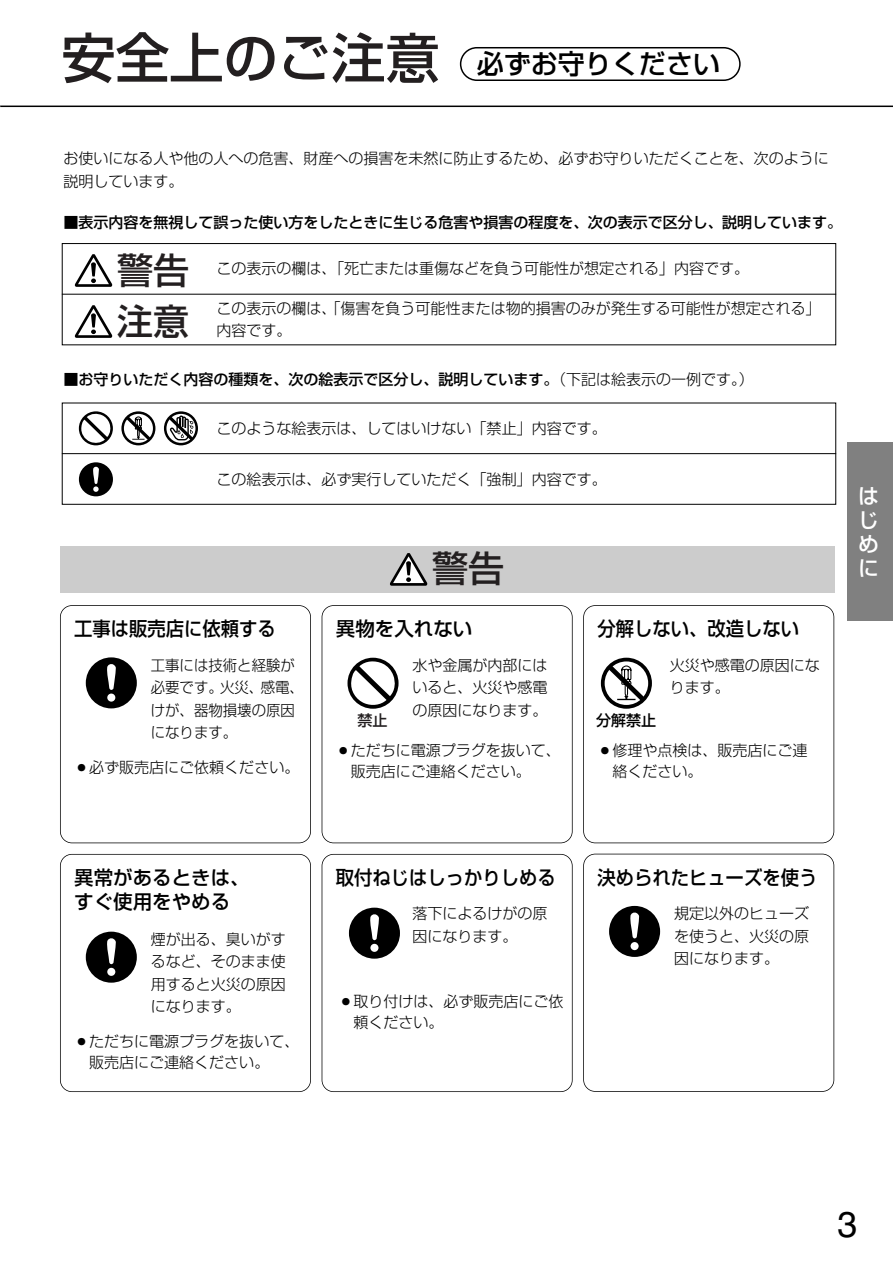
<style>
.page{position:relative;width:893px;height:1263px;background:#fff}
.page>*{position:absolute;margin:0;border:0;box-sizing:border-box;transform-origin:0 0}
.t1{font:500 54px "Shin Go";color:#231f20}
.t2{font:500 36px/51px "Shin Go";color:#231f20}
.t3{font:36px "Helvetica";color:#000}
.t4{font:500 27px "Shin Go";color:#000}
.t5{font:500 21px/24px "Shin Go";color:#fff;text-align:justify}
.t6{font:500 19.5px "Shin Go";color:#000;scale:.94 1}
.t7{font:500 19.5px/24px "Shin Go";color:#000}
.t8{font:300 15px/22.5px "Shin Go";color:#000}
.t9{font:500 15px "Shin Go";color:#000}
.t10{font:300 15px/22.5px "Shin Go";color:#000;scale:.96 1}
.t11{font:500 15px "Shin Go";color:#231f20}
.s1{font-weight:300}
</style>
<div class="page">
<div style="left:60px;top:546px;width:774px;height:46px;background:#ccc"></div>
<svg style="left:390px;top:553px;width:37px;height:33px"></svg>
<div style="left:60px;top:605px;width:251px;height:238px;border:2px solid #000;border-radius:12px"></div>
<div style="left:86px;top:657px;width:51px;height:51px;background:#000;border-radius:50%"></div>
<div style="left:107px;top:694px;width:8px;height:8px;background:#fff;border-radius:50%"></div>
<svg style="left:107px;top:664px;width:9px;height:26px"></svg>
<div style="left:321px;top:605px;width:251px;height:238px;border:2px solid #000;border-radius:12px"></div>
<svg style="left:347px;top:658px;width:51px;height:51px"></svg>
<svg style="left:350px;top:660px;width:46px;height:46px"></svg>
<div style="left:583px;top:605px;width:251px;height:238px;border:2px solid #000;border-radius:12px"></div>
<svg style="left:601px;top:658px;width:51px;height:51px"></svg>
<div style="left:60px;top:854px;width:251px;height:238px;border:2px solid #000;border-radius:12px"></div>
<div style="left:321px;top:854px;width:251px;height:238px;border:2px solid #000;border-radius:12px"></div>
<div style="left:86px;top:932px;width:51px;height:51px;background:#000;border-radius:50%"></div>
<div style="left:107px;top:968px;width:8px;height:8px;background:#fff;border-radius:50%"></div>
<svg style="left:107px;top:938px;width:9px;height:26px"></svg>
<div style="left:349px;top:908px;width:51px;height:51px;background:#000;border-radius:50%"></div>
<div style="left:370px;top:944px;width:8px;height:8px;background:#fff;border-radius:50%"></div>
<svg style="left:370px;top:914px;width:9px;height:26px"></svg>
<svg style="left:460px;top:47px;width:280px;height:34px"></svg>
<div style="left:62px;top:243px;width:774px;height:102px;border:1px solid #000"></div>
<svg style="left:75px;top:254px;width:38px;height:33px"></svg>
<svg style="left:75px;top:305px;width:38px;height:33px"></svg>
<hr style="left:62px;top:294px;width:774px;height:1px;background:#000">
<div style="left:62px;top:403px;width:774px;height:102px;border:1px solid #000"></div>
<svg style="left:79px;top:411px;width:34px;height:34px"></svg>
<svg style="left:81px;top:413px;width:30px;height:31px"></svg>
<div style="left:79px;top:462px;width:34px;height:34px;background:#000;border-radius:50%"></div>
<svg style="left:93px;top:466px;width:6px;height:26px"></svg>
<svg style="left:121px;top:411px;width:34px;height:34px"></svg>
<svg style="left:164px;top:411px;width:34px;height:34px"></svg>
<hr style="left:62px;top:453px;width:774px;height:1px;background:#000">
<hr style="left:0;top:106px;width:892px;height:1px;background:#000">
<div style="left:847px;top:443px;width:45px;height:178px;background:#808080"></div>
<div style="left:583px;top:854px;width:251px;height:238px;border:2px solid #000;border-radius:12px"></div>
<div style="left:609px;top:906px;width:51px;height:51px;background:#000;border-radius:50%"></div>
<div style="left:630px;top:942px;width:8px;height:8px;background:#fff;border-radius:50%"></div>
<svg style="left:630px;top:912px;width:9px;height:27px"></svg>
<h1 class="t1" style="left:61px;top:38px;width:379px">安全上のご注意</h1>
<h3 class="t4" style="left:477px;top:54px;width:244px">必ずお守りください</h3>
<p class="t8" style="left:63px;top:149px;width:767px">お使いになる人や他の人への危害、財産への損害を未然に防止するため、必ずお守りいただくことを、次のように説明しています。</p>
<p class="t9" style="left:63px;top:217px;width:780px">■表示内容を無視して誤った使い方をしたときに生じる危害や損害の程度を、次の表示で区分し、説明しています。</p>
<p class="t8" style="left:216px;top:259px;width:534px">この表示の欄は、「死亡または重傷などを負う可能性が想定される」内容です。</p>
<p class="t8" style="left:216px;top:299px;width:606px">この表示の欄は、「傷害を負う可能性または物的損害のみが発生する可能性が想定される」内容です。</p>
<h2 class="t2" style="left:117px;top:249px;width:74px">警告注意</h2>
<p class="t9" style="left:63px;top:374px;width:692px">■お守りいただく内容の種類を、次の絵表示で区分し、説明しています。<span class="s1">（下記は絵表示の一例です。）</span></p>
<p class="t8" style="left:216px;top:419px;width:391px">このような絵表示は、してはいけない「禁止」内容です。</p>
<p class="t8" style="left:216px;top:470px;width:391px">この絵表示は、必ず実行していただく「強制」内容です。</p>
<h3 class="t6" style="left:74px;top:622px;width:216px">工事は販売店に依頼する</h3>
<p class="t10" style="left:151px;top:656px;width:161px">工事には技術と経験が必要です。火災、感電、けが、器物損壊の原因になります。</p>
<p class="t8" style="left:74px;top:758px;width:226px">○必ず販売店にご依頼ください。</p>
<h2 class="t2" style="left:432px;top:547px;width:74px">警告</h2>
<h3 class="t7" style="left:336px;top:619px;width:138px">異物を入れない</h3>
<p class="t8" style="left:412px;top:656px;width:136px;text-align:justify">水や金属が内部にはいると、火災や感電の原因になります。</p>
<p class="t8" style="left:351px;top:742px;width:212px;line-height:21px;text-indent:-15px">○ただちに電源プラグを抜いて、販売店にご連絡ください。</p>
<p class="t11" style="left:357px;top:714px;width:32px">禁止</p>
<h3 class="t6" style="left:597px;top:622px;width:216px">分解しない、改造しない</h3>
<p class="t9" style="left:596px;top:714px;width:62px">分解禁止</p>
<p class="t8" style="left:669px;top:656px;width:151px">火災や感電の原因になります。</p>
<p class="t8" style="left:612px;top:742px;width:197px;line-height:21px;text-indent:-15px">○修理や点検は、販売店にご連絡ください。</p>
<h3 class="t5" style="left:858px;top:486px;width:22px">はじめに</h3>
<h3 class="t7" style="left:74px;top:868px;width:177px">異常があるときは、すぐ使用をやめる</h3>
<p class="t8" style="left:151px;top:930px;width:136px;text-align:justify">煙が出る、臭いがするなど、そのまま使用すると火災の原因になります。</p>
<p class="t8" style="left:89px;top:1033px;width:212px;line-height:21px;text-indent:-15px">○ただちに電源プラグを抜いて、販売店にご連絡ください。</p>
<h3 class="t6" style="left:336px;top:870px;width:236px">取付ねじはしっかりしめる</h3>
<p class="t8" style="left:412px;top:905px;width:136px">落下によるけがの原因になります。</p>
<p class="t8" style="left:353px;top:993px;width:211px;line-height:21px;text-indent:-15px">○取り付けは、必ず販売店にご依頼ください。</p>
<h3 class="t6" style="left:597px;top:870px;width:235px">決められたヒューズを使う</h3>
<p class="t8" style="left:674px;top:904px;width:136px;text-align:justify">規定以外のヒューズを使うと、火災の原因になります。</p>
<h2 class="t3" style="left:837px;top:1211px;width:22px">3</h2>
</div>
